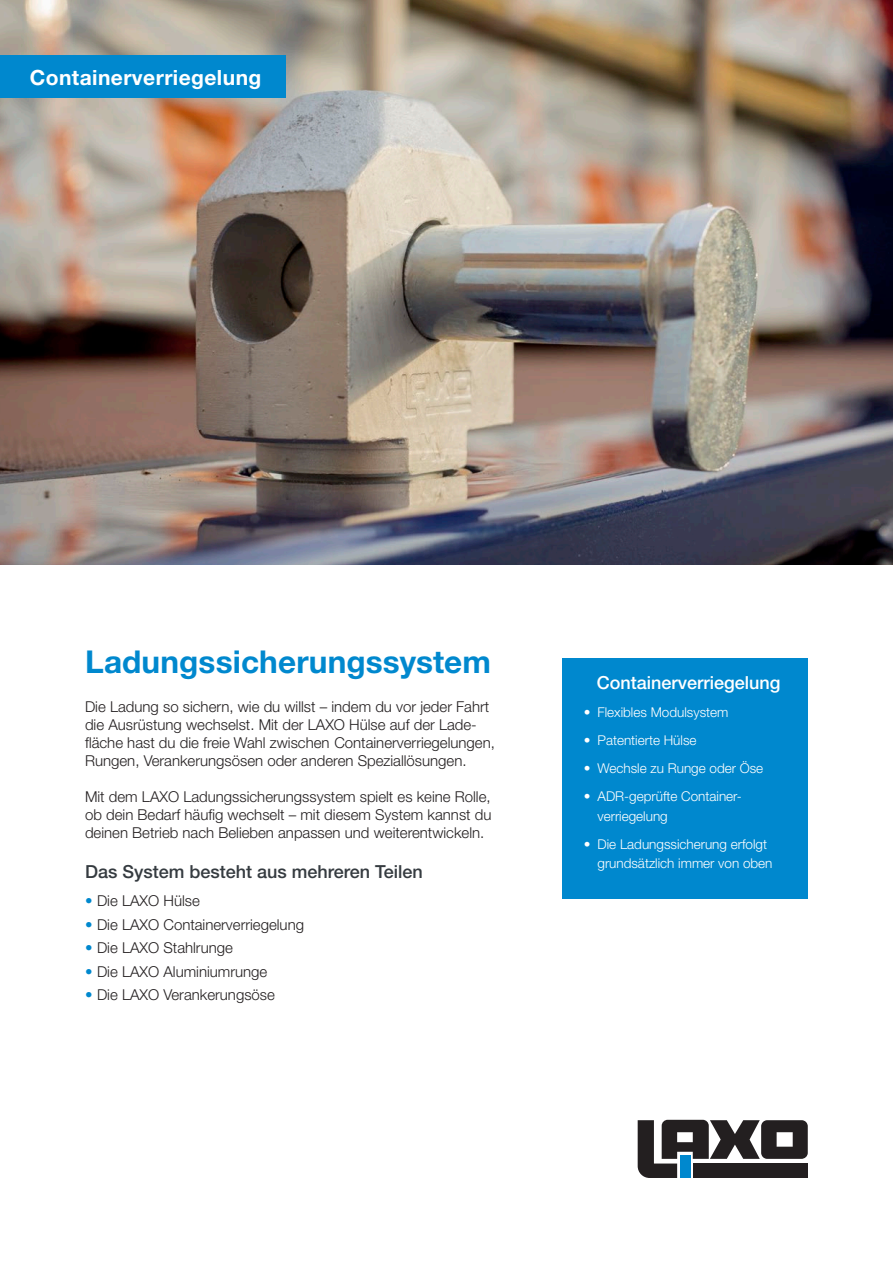
<style>
.page{position:relative;width:893px;height:1263px;background:#fff}
.page>*{position:absolute;margin:0;border:0;box-sizing:border-box;transform-origin:0 0}
.Rubrik{font:700 31.5px "Helvetica Neue";letter-spacing:.005em;color:#0088ce}
.t1{font:700 21px "Helvetica Neue";letter-spacing:.02em;color:#fff}
.Rubrik_nivå_2{font:500 18px "Helvetica Neue";color:#353b40}
.Huvudrubrik_blå_box{font:500 18px "Helvetica Neue";color:#fff}
.Brödtext{font:300 15px/18px "Helvetica Neue";color:#231f20}
.t2{font:300 13.5px/19.5px "Helvetica Neue";color:#fff}
.s1{color:#0088ce}
</style>
<div class="page">
<img style="left:0;top:0;width:893px;height:564px">
<div style="left:0;top:55px;width:286px;height:43px;background:#0088ce"></div>
<div style="left:563px;top:658px;width:245px;height:240px;background:#0088ce"></div>
<svg style="left:638px;top:1120px;width:170px;height:58px"></svg>
<p class="t1" style="left:30px;top:64px;width:233px">Containerverriegelung</p>
<p class="Rubrik" style="left:85px;top:642px;width:407px">Ladungssicherungssystem</p>
<p class="Brödtext" style="left:85px;top:698px;width:411px">Die Ladung so sichern, wie du willst – indem du vor jeder Fahrt die Ausrüstung wechselst. Mit der LAXO Hülse auf der Lade&shy;fläche hast du die freie Wahl zwischen Containerverriegelungen, Rungen, Verankerungsösen oder anderen Speziallösungen.</p>
<p class="Brödtext" style="left:85px;top:788px;width:408px;text-align:justify">Mit dem LAXO Ladungssicherungssystem spielt es keine Rolle, ob dein Bedarf häufig wechselt – mit diesem System kannst du deinen Betrieb nach Belieben anpassen und weiterentwickeln.</p>
<p class="Rubrik_nivå_2" style="left:85px;top:861px;width:339px">Das System besteht aus mehreren Teilen</p>
<p class="Brödtext" style="left:85px;top:891px;width:116px"><span class="s1">•</span> Die LAXO Hülse</p>
<p class="Brödtext" style="left:85px;top:915px;width:221px"><span class="s1">•</span> Die LAXO Containerverriegelung</p>
<p class="Brödtext" style="left:85px;top:938px;width:149px"><span class="s1">•</span> Die LAXO Stahlrunge</p>
<p class="Brödtext" style="left:85px;top:962px;width:184px"><span class="s1">•</span> Die LAXO Aluminiumrunge</p>
<p class="Brödtext" style="left:85px;top:986px;width:191px"><span class="s1">•</span> Die LAXO Verankerungsöse</p>
<p class="Huvudrubrik_blå_box" style="left:597px;top:672px;width:185px">Containerverriegelung</p>
<p class="t2" style="left:584px;top:702px;width:146px">• Flexibles Modulsystem</p>
<p class="t2" style="left:584px;top:730px;width:114px">• Patentierte Hülse</p>
<p class="t2" style="left:584px;top:758px;width:181px">• Wechsle zu Runge oder Öse</p>
<p class="t2" style="left:597px;top:786px;width:146px;text-indent:-14px">• ADR-geprüfte Container&shy;verriegelung</p>
<p class="t2" style="left:597px;top:834px;width:177px;text-indent:-14px">• Die Ladungssicherung erfolgt grundsätzlich immer von oben</p>
</div>
